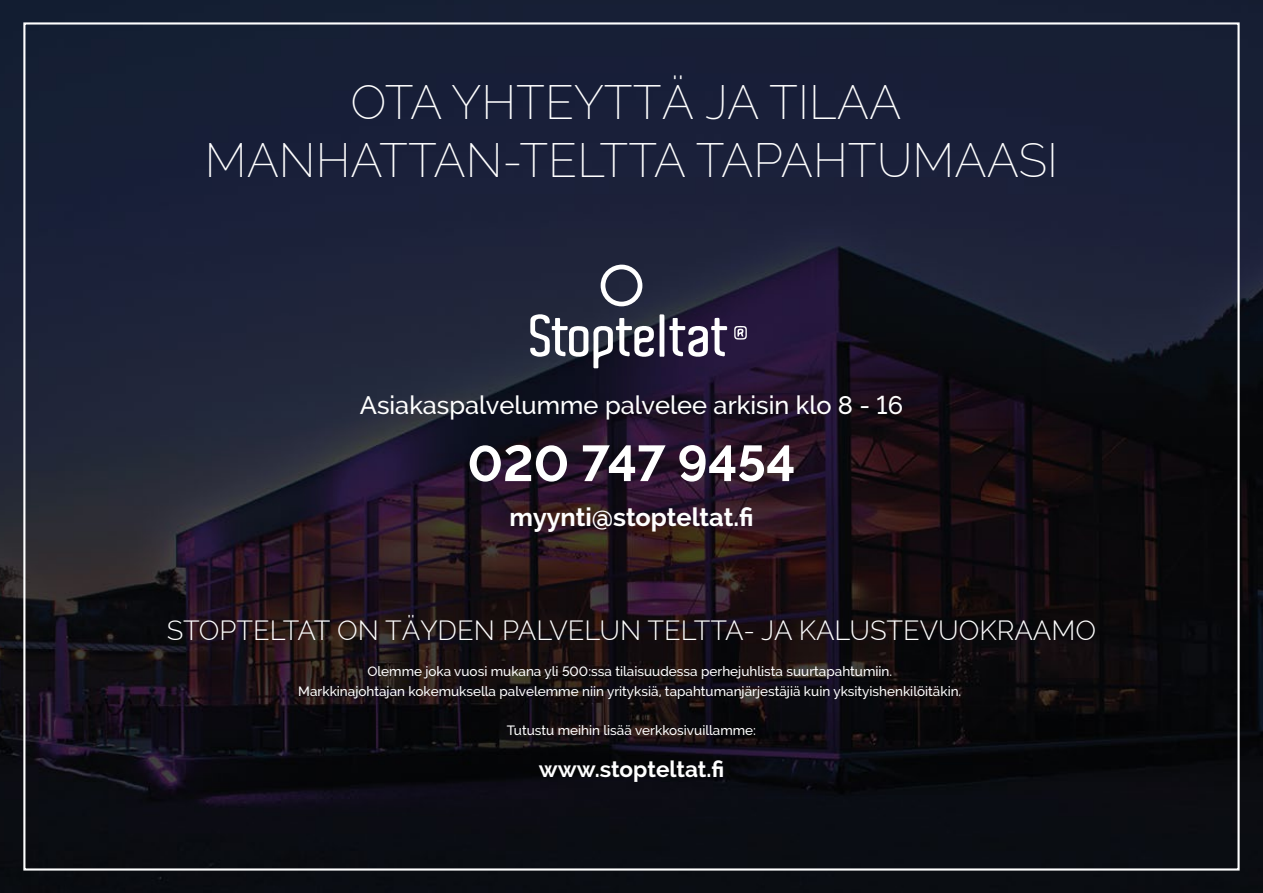
<style>
.page{position:relative;width:1263px;height:893px;background:#fff}
.page>*{position:absolute;margin:0;border:0;box-sizing:border-box;transform-origin:0 0}
.t1{font:700 50.4px "Raleway";color:#fff}
.t2{font:200 47.25px/58.5px "Raleway";color:#fff;text-align:center}
.t3{font:300 27.15px "Raleway";color:#fff}
.t4{font:500 25.35px "Raleway";color:#fff}
.t5{font:700 25.35px "Raleway";color:#fff}
.t6{font:700 22.5px "Raleway";color:#fff}
.t7{font:500 13.5px/19.5px "Raleway";color:#fff;text-align:center}
</style>
<div class="page">
<img style="left:0;top:0;width:1263px;height:893px">
<svg style="left:600px;top:264px;width:42px;height:42px"></svg>
<svg style="left:530px;top:314px;width:197px;height:54px"></svg>
<svg style="left:734px;top:326px;width:13px;height:14px"></svg>
<h2 class="t2" style="left:205px;top:73px;width:855px">OTA YHTEYTTÄ JA TILAA<br>MANHATTAN-TELTTA TAPAHTUMAASI</h2>
<h3 class="t4" style="left:360px;top:391px;width:545px">Asiakaspalvelumme palvelee arkisin klo 8 - 16</h3>
<h1 class="t1" style="left:468px;top:435px;width:329px">020 747 9454</h1>
<h3 class="t5" style="left:509px;top:502px;width:246px">myynti@stopteltat.fi</h3>
<h3 class="t3" style="left:167px;top:615px;width:931px">STOPTELTAT ON TÄYDEN PALVELUN TELTTA- JA KALUSTEVUOKRAAMO</h3>
<p class="t7" style="left:298px;top:662px;width:665px">Olemme joka vuosi mukana yli 500:ssa tilaisuudessa perhejuhlista suurtapahtumiin.<br>Markkinajohtajan kokemuksella palvelemme niin yrityksiä, tapahtumanjärjestäjiä kuin yksityishenkilöitäkin.</p>
<p class="t7" style="left:507px;top:720px;width:251px">Tutustu meihin lisää verkkosivuillamme:</p>
<h3 class="t6" style="left:539px;top:756px;width:187px">www.stopteltat.fi</h3>
</div>
